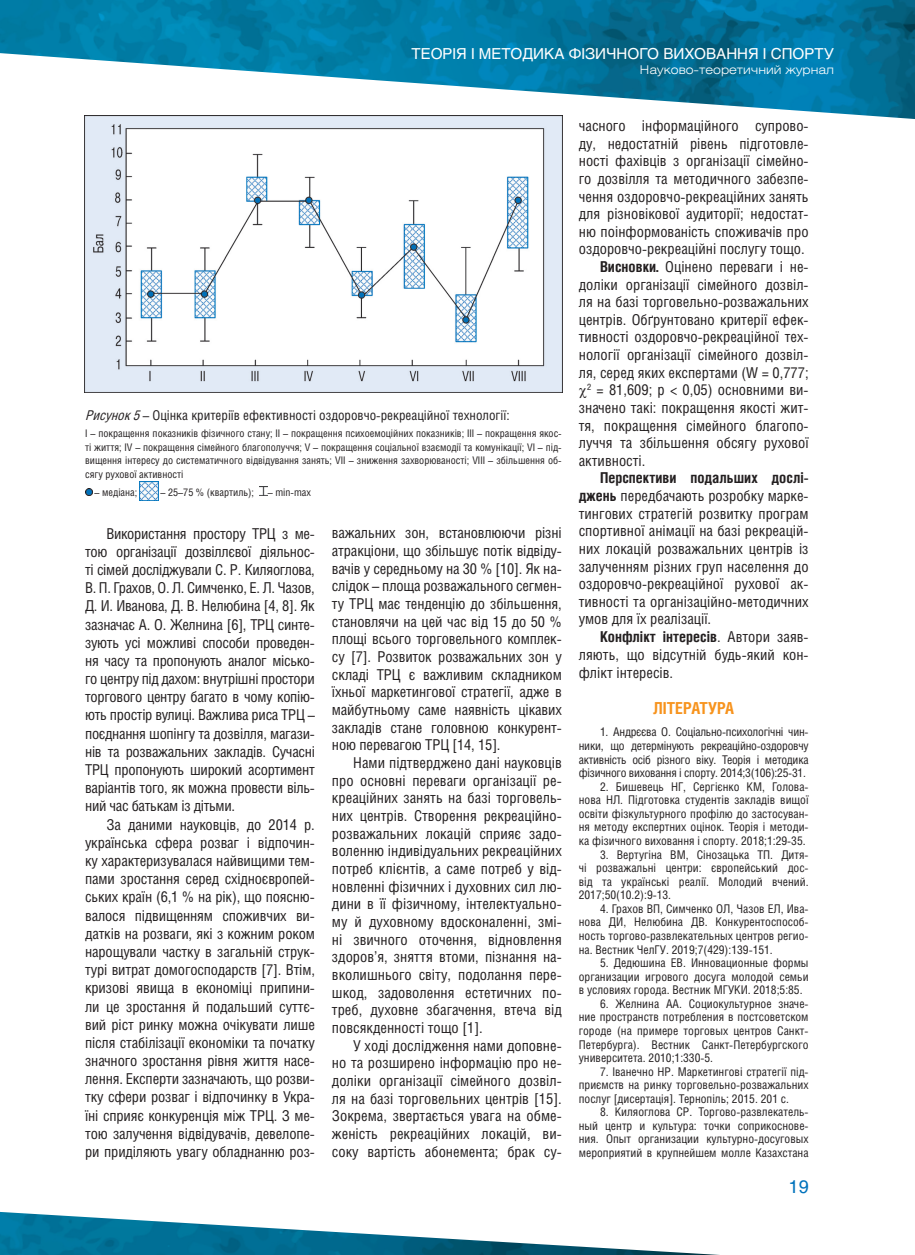
<style>
.page{position:relative;width:915px;height:1255px;background:#fff}
.page>*{position:absolute;margin:0;border:0;box-sizing:border-box;transform-origin:0 0}
.t1{font:18px "Helios C";color:#0072bc}
.t2{font:700 16.5px "Helios Cond C";color:#f7931d}
.t3{font:15px/18.1px "Helios Cond C";color:#231f20;text-align:justify}
.t4{font:15px "Helios C";color:#fff}
.t5{font:13.5px "Helios Cond C";color:#231f20}
.t6{font:12px/13.5px "Helios Cond C";color:#231f20;text-align:justify}
.t7{font:12px "Helios Ext Light C";color:#fff}
.t8{font:10.5px/13.5px "Helios Cond C";color:#231f20;text-align:justify}
.s1{font-style:italic}
.s2{font-weight:700}
</style>
<div class="page">
<img style="left:0;top:0;width:914px;height:119px">
<img style="left:0;top:1211px;width:703px;height:43px">
<svg style="left:85px;top:488px;width:7px;height:7px"></svg>
<img style="left:140px;top:481px;width:18px;height:19px">
<svg style="left:259px;top:486px;width:9px;height:9px"></svg>
<img style="left:85px;top:116px;width:477px;height:276px">
<p class="t4" style="left:411px;top:44px;width:227px">Теорія і методика фізичного</p>
<p class="t4" style="left:663px;top:44px;width:170px">виховання і спорту</p>
<p class="t7" style="left:639px;top:62px;width:196px">Науково-теоретичний журнал</p>
<p class="t5" style="left:85px;top:407px;width:426px"><span class="s1">Рисунок5</span>– Оцінка критеріїв ефективності оздоровчо-рекреаційної технології:</p>
<p class="t8" style="left:85px;top:427px;width:478px">I – покращення показників фізичного стану; II – покращення психоемоційних показників; III – покращення якос&shy;ті життя; IV – покращення сімейного благополуччя; V – покращення соціальної взаємодії та комунікації; VI – під&shy;вищення інтересу до систематичного відвідування занять; VII – зниження захворюваності; VIII – збільшення об&shy;сягу рухової активності</p>
<p class="t8" style="left:95px;top:485px;width:44px">– медіана;</p>
<p class="t8" style="left:160px;top:485px;width:95px">– 25–75 % (квартиль);</p>
<p class="t8" style="left:268px;top:485px;width:45px">– min-max</p>
<p class="t3" style="left:85px;top:524px;width:231px;text-indent:21px">Використання простору ТРЦ з ме&shy;тою організації дозвіллєвої діяльнос&shy;ті сімей досліджували С. Р. Киляоглова, В. П. Грахов, О. Л. Симченко, Е. Л. Чазов, Д. И . Иванова, Д. В. Нелюбина [4, 8]. Як зазначає А. О. Желнина [6], ТРЦ синте&shy;зують усі можливі способи проведен&shy;ня часу та пропонують аналог місько&shy;го центру під дахом: внутрішні простори торгового центру багато в чому копію&shy;ють простір вулиці. Важлива риса ТРЦ – поєднання шопінгу та дозвілля, магази&shy;нів та розважальних закладів. Сучасні ТРЦ пропонують широкий асортимент варіантів того, як можна провести віль&shy;ний час батькам із дітьми.</p>
<p class="t3" style="left:85px;top:814px;width:231px;text-indent:21px">За даними науковців, до 2014 р. українська сфера розваг і відпочин&shy;ку характеризувалася найвищими тем&shy;пами зростання серед східноєвропей&shy;ських країн (6,1 % на рік), що поясню&shy;валося підвищенням споживчих ви&shy;датків на розваги, які з кожним роком нарощували частку в загальній струк&shy;турі витрат домогосподарств [7]. Втім, кризові явища в економіці припини&shy;ли це зростання й подальший суттє&shy;вий ріст ринку можна очікувати лише після стабілізації економіки та початку значного зростання рівня життя насе&shy;лення. Експерти зазначають, що розви&shy;тку сфери розваг і відпочинку в Укра&shy;їні сприяє конкуренція між ТРЦ. З ме&shy;тою залучення відвідувачів, девелопе&shy;ри приділяють увагу обладнанню роз-</p>
<p class="t3" style="left:332px;top:524px;width:231px;line-height:17.7px">важальних зон, встановлюючи різні атракціони, що збільшує потік відвіду&shy;вачів у середньому на 30 % [10]. Як на&shy;слідок – площа розважального сегмен&shy;ту ТРЦ має тенденцію до збільшення, становлячи на цей час від 15 до 50 % площі всього торговельного комплек&shy;су [7]. Розвиток розважальних зон у складі ТРЦ є важливим складником їхньої маркетингової стратегії, адже в майбутньому саме наявність цікавих закладів стане головною конкурент&shy;ною перевагою ТРЦ [14, 15].</p>
<p class="t3" style="left:332px;top:753px;width:231px;line-height:17.7px;text-indent:21px">Нами підтверджено дані науковців про основні переваги організації ре&shy;креаційних занять на базі торговель&shy;них центрів. Створення рекреаційно&shy;розважальних локацій сприяє задо&shy;воленню індивідуальних рекреаційних потреб клієнтів, а саме потреб у від&shy;новленні фізичних і духовних сил лю&shy;дини в її фізичному, інтелектуально&shy;му й духовному вдосконаленні, змі&shy;ні звичного оточення, відновлення здоров’я, зняття втоми, пізнання на&shy;вколишнього світу, подолання пере&shy;шкод, задоволення естетичних по&shy;треб, духовне збагачення, втеча від повсякденності тощо [1].</p>
<p class="t3" style="left:332px;top:1036px;width:231px;line-height:17.7px;text-indent:21px">У ході дослідження нами доповне&shy;но та розширено інформацію про не&shy;доліки організації сімейного дозвіл&shy;ля на базі торговельних центрів [15].<br>Зокрема, звертається увага на обме&shy;женість рекреаційних локацій, ви&shy;соку вартість абонемента; брак су-</p>
<p class="t3" style="left:578px;top:116px;width:231px">часного інформаційного супрово-</p>
<p class="t3" style="left:578px;top:134px;width:231px">ду, недостатній рівень підготовле-</p>
<p class="t3" style="left:578px;top:151px;width:231px">ності фахівців з організації сімейно-</p>
<p class="t3" style="left:578px;top:169px;width:231px">го дозвілля та методичного забезпе-</p>
<p class="t3" style="left:578px;top:187px;width:231px">чення оздоровчо-рекреаційних занять</p>
<p class="t3" style="left:578px;top:204px;width:231px">для різновікової аудиторії; недостат-</p>
<p class="t3" style="left:578px;top:222px;width:231px">ню поінформованість споживачів про</p>
<p class="t3" style="left:578px;top:240px;width:227px">оздоровчо-рекреаційні послугу тощо.</p>
<p class="t3" style="left:600px;top:257px;width:210px"><span class="s2">Висновки.</span> Оцінено переваги і не-</p>
<p class="t3" style="left:578px;top:275px;width:231px">доліки організації сімейного дозвіл-</p>
<p class="t3" style="left:578px;top:292px;width:231px">ля на базі торговельно-розважальних</p>
<p class="t3" style="left:578px;top:310px;width:231px">центрів. Обґрунтовано критерії ефек-</p>
<p class="t3" style="left:578px;top:328px;width:231px">тивності оздоровчо-рекреаційної тех-</p>
<p class="t3" style="left:578px;top:345px;width:231px">нології організації сімейного дозвіл-</p>
<p class="t3" style="left:578px;top:363px;width:231px">ля, серед яких експертами (W = 0,777;</p>
<p class="t3" style="left:587px;top:380px;width:223px"><sup>2</sup> = 81,609; p &lt; 0,05) основними ви-</p>
<p class="t3" style="left:578px;top:398px;width:231px">значено такі: покращення якості жит-</p>
<p class="t3" style="left:578px;top:416px;width:231px">тя, покращення сімейного благопо-</p>
<p class="t3" style="left:578px;top:433px;width:231px">луччя та збільшення обсягу рухової</p>
<p class="t3" style="left:578px;top:451px;width:68px">активності.</p>
<p class="t3" style="left:578px;top:469px;width:231px;line-height:17.5px;text-indent:21px"><span class="s2">Перспективи подальших дослі&shy;джень</span> передбачають розробку марке&shy;тингових стратегій розвитку програм спортивної анімації на базі рекреацій&shy;них локацій розважальних центрів із залученням різних груп населення до оздоровчо-рекреаційної рухової ак&shy;тивності та організаційно-методичних умов для їх реалізації.</p>
<p class="t3" style="left:578px;top:627px;width:231px;text-indent:21px"><span class="s2">Конфлікт інтересів</span>. Автори заяв&shy;ляють, що відсутній будь-який кон&shy;флікт інтересів.</p>
<p class="t2" style="left:653px;top:698px;width:19px">Література</p>
<p class="t6" style="left:578px;top:725px;width:231px;text-indent:21px">1. Андрєєва О. Соціально-психологічні чин&shy;ники, що детермінують рекреаційно-оздоровчу активність осіб різного віку. Теорія і методика фізичного виховання і спорту. 2014;3(106):25-31.</p>
<p class="t6" style="left:578px;top:779px;width:231px;text-indent:21px">2. Бишевець НГ, Сергієнко КМ, Голова&shy;нова НЛ. Підготовка студентів закладів вищої освіти фізкультурного профілю до застосуван&shy;ня методу експертних оцінок. Теорія і методи&shy;ка фізичного виховання і спорту. 2018;1:29-35.</p>
<p class="t6" style="left:578px;top:847px;width:231px;text-indent:21px">3. Вертугіна ВМ, Сінозацька ТП. Дитя&shy;чі розважальні центри: європейський дос&shy;від та українські реалії. Молодий вчений.<br>2017;50(10.2):9-13.</p>
<p class="t6" style="left:578px;top:901px;width:231px;text-indent:21px">4. Грахов ВП, Симченко ОЛ, Чазов ЕЛ, Ива&shy;нова ДИ, Нелюбина ДВ. Конкурентоспособ&shy;ность торгово-развлекательных центров регио&shy;на. Вестник ЧелГУ. 2019;7(429):139-151.</p>
<p class="t6" style="left:578px;top:955px;width:231px;text-indent:21px">5. Дедюшина ЕВ. Инновационные формы организации игрового досуга молодой семьи в условиях города. Вестник МГУКИ. 2018;5:85.</p>
<p class="t6" style="left:578px;top:996px;width:231px;text-indent:21px">6. Желнина АА. Социокультурное значе&shy;ние пространств потребления в постсоветском городе (на примере торговых центров Санкт-Петербурга). Вестник Санкт-Петербургского университета. 2010;1:330-5.</p>
<p class="t6" style="left:578px;top:1064px;width:231px;text-indent:21px">7. Іванечно НР. Маркетингові стратегії під&shy;приємств на ринку торговельно-розважальних послуг [дисертація]. Тернопіль; 2015. 201 с.</p>
<p class="t6" style="left:578px;top:1104px;width:231px;text-indent:21px">8. Киляоглова СР. Торгово-развлекатель&shy;ный центр и культура: точки соприкоснове&shy;ния. Опыт организации культурно-досуговых мероприятий в крупнейшем молле Казахстана</p>
<p class="t1" style="left:788px;top:1175px;width:22px">19</p>
</div>
